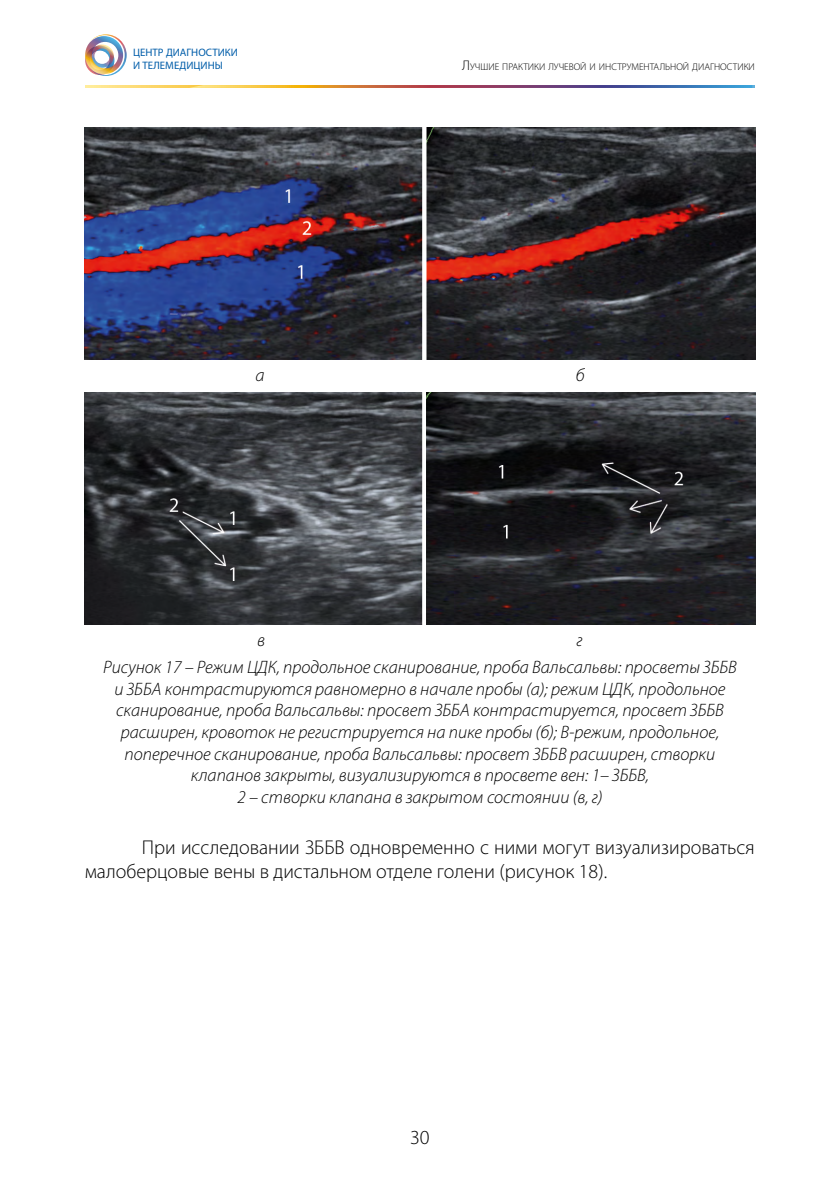
<style>
.page{position:relative;width:840px;height:1191px;background:#fff}
.page>*{position:absolute;margin:0;border:0;box-sizing:border-box;transform-origin:0 0}
.t1{font:300 20px/24px "Myriad Pro";color:#000}
.t2{font:italic 300 18px/21.6px "Myriad Pro";color:#000}
.t3{font:10.8px/13.2px "Myriad Pro";color:#005da9}
.t4{font:300 9.8px "Myriad Pro";color:#000}
.s1{font-size:14px}
</style>
<div class="page">
<img style="left:85px;top:34px;width:42px;height:42px">
<svg style="left:85px;top:85px;width:669px;height:3px"></svg>
<svg style="left:189px;top:85px;width:562px;height:3px;background:#99746b"></svg>
<img style="left:85px;top:128px;width:669px;height:231px">
<img style="left:85px;top:393px;width:669px;height:231px">
<p class="t3" style="left:133px;top:46px;width:106px">ЦЕНТР ДИАГНОСТИКИ<br>И ТЕЛЕМЕДИЦИНЫ</p>
<p class="t4" style="left:462px;top:61px;width:294px"><span class="s1">Л</span>УЧШИЕ ПРАКТИКИ ЛУЧЕВОЙ И ИНСТРУМЕНТАЛЬНОЙ ДИАГНОСТИКИ</p>
<p class="t2" style="left:255px;top:364px;width:11px">а</p>
<p class="t2" style="left:575px;top:364px;width:10px">б</p>
<p class="t2" style="left:103px;top:626px;width:635px;line-height:27.2px;text-indent:473px">г<br>Рисунок 17 – Режим ЦДК, продольное сканирование, проба Вальсальвы: просветы ЗББВ</p>
<p class="t2" style="left:114px;top:678px;width:612px;text-align:center">и ЗББА контрастируются равномерно в начале пробы (а); режим ЦДК, продольное сканирование, проба Вальсальвы: просвет ЗББА контрастируется, просвет ЗББВ расширен, кровоток не регистрируется на пике пробы (б); В-режим, продольное, поперечное сканирование, проба Вальсальвы: просвет ЗББВ расширен, створки клапанов закрыты, визуализируются в просвете вен: 1– ЗББВ,<br>2 – створки клапана в закрытом состоянии (в, г)</p>
<p class="t1" style="left:85px;top:836px;width:671px;text-indent:57px">При исследовании ЗББВ одновременно с ними могут визуализироваться малоберцовые вены в дистальном отделе голени (рисунок 18).</p>
<p class="t2" style="left:257px;top:629px;width:9px">в</p>
<p class="t1" style="left:410px;top:1125px;width:21px">30</p>
</div>
